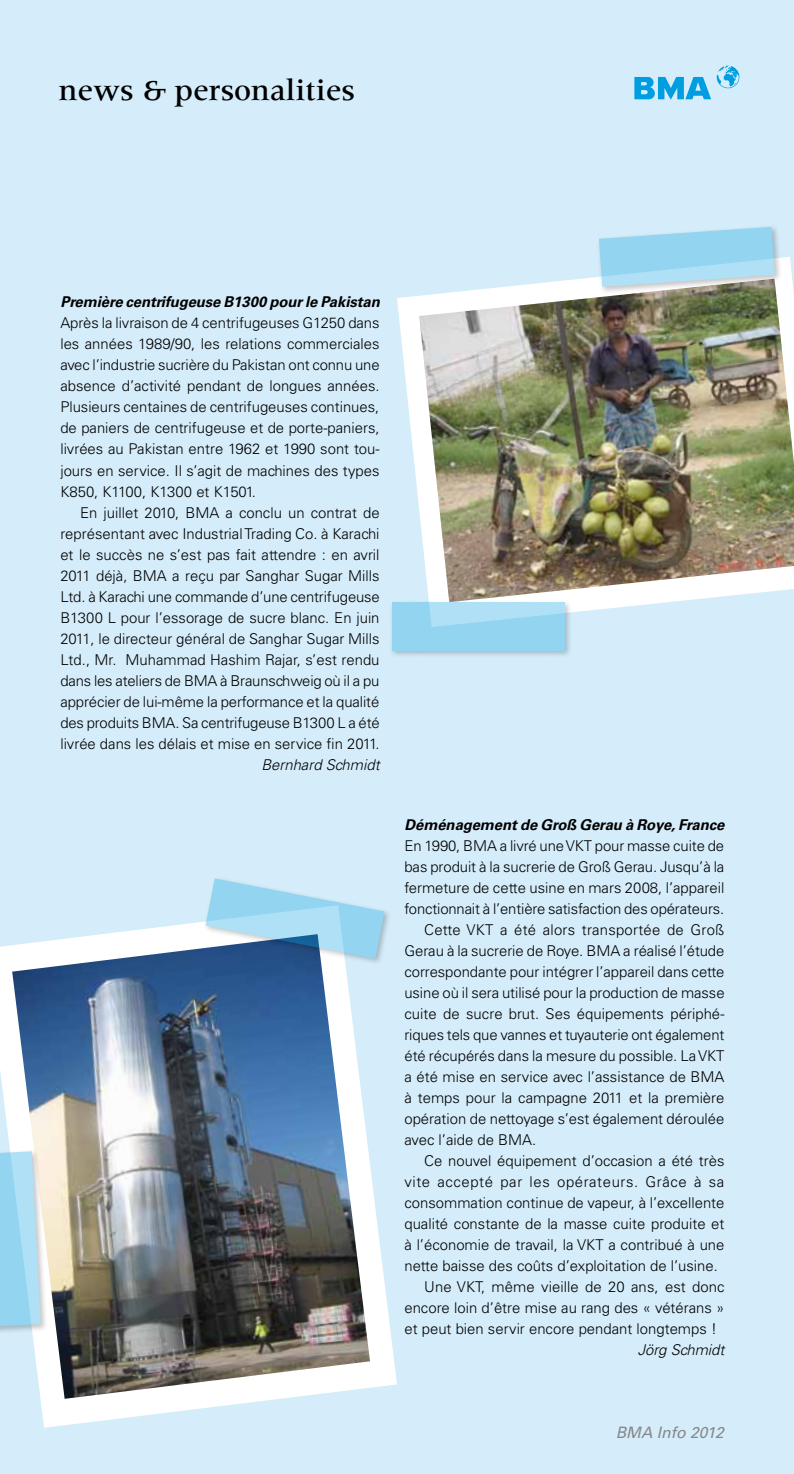
<style>
.page{position:relative;width:794px;height:1474px;background:#fff}
.page>*{position:absolute;margin:0;border:0;box-sizing:border-box;transform-origin:0 0}
.t1{font:500 30.62px "Meridien LT Std";color:#000}
.t2{font:italic 15.75px "Univers LT Std";color:#87888a}
.t3{font:300 14.88px/21px "Univers LT Std";color:#000;text-align:justify}
.t4{font:italic 700 14.88px "Univers LT Std";letter-spacing:-.005em;color:#000}
.t5{font:300 14.88px "Univers LT Std";letter-spacing:.04em;color:#000}
.t6{font:italic 300 14.88px "Univers LT Std";color:#000}
</style>
<div class="page">
<div style="left:0;top:0;width:794px;height:1473px;background:#d5edfa"></div>
<svg style="left:634px;top:66px;width:105px;height:34px"></svg>
<svg style="left:0;top:922px;width:397px;height:505px"></svg>
<img style="left:12px;top:934px;width:358px;height:464px">
<div style="left:0;top:1148px;width:49px;height:186px;background:#000;opacity:.75"></div>
<svg style="left:0;top:1151px;width:41px;height:175px;background:#a7daf0"></svg>
<svg style="left:397px;top:257px;width:395px;height:355px"></svg>
<div style="left:596px;top:224px;width:186px;height:70px;background:#000;opacity:.75"></div>
<svg style="left:599px;top:227px;width:176px;height:52px;background:#a1d9f1"></svg>
<img style="left:419px;top:279px;width:375px;height:323px">
<div style="left:388px;top:599px;width:184px;height:59px;background:#000;opacity:.75"></div>
<svg style="left:391px;top:602px;width:173px;height:48px;background:#9bd7f2"></svg>
<div style="left:202px;top:875px;width:190px;height:91px;background:#000;opacity:.75"></div>
<svg style="left:205px;top:878px;width:179px;height:80px"></svg>
<h1 class="t1" style="left:59px;top:73px;width:297px">news &amp; personalities</h1>
<p class="t4" style="left:60px;top:293px;width:321px">Première centrifugeuse B1300 pour le Pakistan</p>
<p class="t3" style="left:60px;top:312px;width:321px">Après la livraison de 4 centrifugeuses G1250 dans les années 1989/90, les relations commerciales avec l’industrie sucrière du Pakistan ont connu une absence d’activité pendant de longues années.<br>Plusieurs centaines de centrifugeuses continues, de paniers de centrifugeuse et de porte-paniers, livrées au Pakistan entre 1962 et 1990 sont tou&shy;jours en service. Il s’agit de machines des types K850, K1100, K1300 et K1501.</p>
<p class="t3" style="left:60px;top:502px;width:321px;text-indent:20px">En juillet 2010, BMA a conclu un contrat de représentant avec Industrial Trading Co. à Karachi et le succès ne s’est pas fait attendre : en avril 2011 déjà, BMA a reçu par Sanghar Sugar Mills Ltd. à Karachi une commande d’une centrifugeuse B1300 L pour l’essorage de sucre blanc. En juin 2011, le directeur général de Sanghar Sugar Mills Ltd., Mr. Muhammad Hashim Rajar, s’est rendu dans les ateliers de BMA à Braunschweig où il a pu apprécier de lui-même la performance et la qualité des produits BMA. Sa centrifugeuse B1300 L a été livrée dans les délais et mise en service fin 2011.</p>
<p class="t6" style="left:261px;top:755px;width:119px">Bernhard Schmidt</p>
<p class="t4" style="left:404px;top:815px;width:321px">Déménagement de Groß Gerau à Roye, France</p>
<p class="t3" style="left:404px;top:835px;width:321px">En 1990, BMA a livré une VKT pour masse cuite de</p>
<p class="t3" style="left:404px;top:856px;width:321px">bas produit à la sucrerie de Groß Gerau. Jusqu’à la</p>
<p class="t3" style="left:404px;top:877px;width:321px">fermeture de cette usine en mars 2008, l’appareil</p>
<p class="t3" style="left:404px;top:898px;width:321px">fonctionnait à l’entière satisfaction des opérateurs.</p>
<p class="t3" style="left:424px;top:919px;width:301px">Cette VKT a été alors transportée de Groß</p>
<p class="t3" style="left:404px;top:940px;width:321px">Gerau à la sucrerie de Roye. BMA a réalisé l’étude</p>
<p class="t3" style="left:404px;top:961px;width:321px">correspondante pour intégrer l’appareil dans cette</p>
<p class="t3" style="left:404px;top:982px;width:322px">usine où il sera utilisé pour la production de masse</p>
<p class="t3" style="left:404px;top:1003px;width:321px">cuite de sucre brut. Ses équipements périphé-</p>
<p class="t3" style="left:404px;top:1024px;width:321px">riques tels que vannes et tuyauterie ont également</p>
<p class="t3" style="left:404px;top:1045px;width:321px">été récupérés dans la mesure du possible. La VKT</p>
<p class="t3" style="left:404px;top:1066px;width:321px">a été mise en service avec l’assistance de BMA</p>
<p class="t3" style="left:404px;top:1087px;width:321px">à temps pour la campagne 2011 et la première</p>
<p class="t3" style="left:404px;top:1108px;width:321px">opération de nettoyage s’est également déroulée</p>
<p class="t3" style="left:404px;top:1129px;width:133px">avec l’aide de BMA.</p>
<p class="t3" style="left:424px;top:1150px;width:302px">Ce nouvel équipement d’occasion a été très</p>
<p class="t5" style="left:404px;top:1172px;width:321px">vite accepté par les opérateurs. Grâce à sa</p>
<p class="t3" style="left:404px;top:1192px;width:321px">consommation continue de vapeur, à l’excellente</p>
<p class="t3" style="left:404px;top:1213px;width:321px">qualité constante de la masse cuite produite et</p>
<p class="t3" style="left:404px;top:1234px;width:321px">à l’économie de travail, la VKT a contribué à une</p>
<p class="t3" style="left:404px;top:1255px;width:315px">nette baisse des coûts d’exploitation de l’usine.</p>
<p class="t3" style="left:424px;top:1276px;width:302px">Une VKT, même vieille de 20 ans, est donc</p>
<p class="t3" style="left:404px;top:1297px;width:321px">encore loin d’être mise au rang des « vétérans »</p>
<p class="t3" style="left:404px;top:1318px;width:314px">et peut bien servir encore pendant longtemps !</p>
<p class="t6" style="left:638px;top:1340px;width:88px">Jörg Schmidt</p>
<p class="t2" style="left:616px;top:1423px;width:110px">BMA Info 2012</p>
</div>
